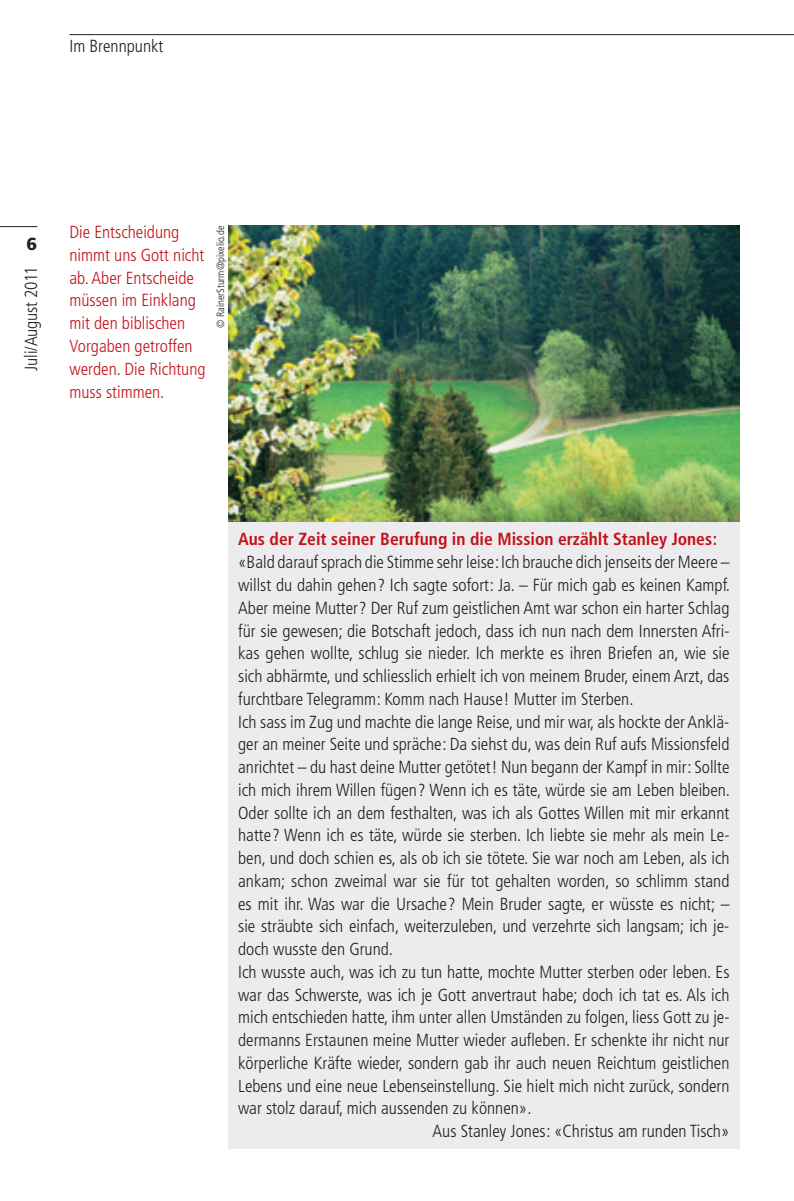
<style>
.page{position:relative;width:794px;height:1201px;background:#fff}
.page>*{position:absolute;margin:0;border:0;box-sizing:border-box;transform-origin:0 0}
.t1{font:300 condensed 17.5px "Frutiger LT";color:#231f20}
.t2{font:300 condensed 17.5px/22.8px "Frutiger LT";color:#c4121a}
.t3{font:700 condensed 17.5px "Frutiger LT";color:#c4121a}
.t4{font:900 17.5px "Frutiger LT";color:#231f20}
.t5{font:300 condensed 10.5px "Frutiger LT";color:#231f20}
</style>
<div class="page">
<hr style="left:69px;top:34px;width:725px;height:1px;background:#231f20">
<hr style="left:0;top:226px;width:37px;height:1px;background:#231f20">
<img style="left:228px;top:226px;width:511px;height:296px">
<div style="left:228px;top:522px;width:511px;height:626px;background:#ececee"></div>
<p class="t1" style="left:69px;top:36px;width:95px">Im Brennpunkt</p>
<p class="t4" style="left:26px;top:233px;width:12px">6</p>
<p class="t1" style="left:21px;top:371px;width:106px;rotate:-90deg">Juli/August 2011</p>
<p class="t2" style="left:69px;top:221px;width:138px">Die Entscheidung nimmt uns Gott nicht ab. Aber Entscheide müssen im Einklang mit den biblischen<br>Vorgaben getroffen werden. Die Richtung muss stimmen.</p>
<p class="t5" style="left:215px;top:328px;width:104px;rotate:-90deg">© RainerSturm@pixelio.de</p>
<p class="t3" style="left:238px;top:529px;width:481px">Aus der Zeit seiner Berufung in die Mission erzählt Stanley Jones:</p>
<p class="t1" style="left:238px;top:552px;width:493px">«Bald darauf sprach die Stimme sehr leise: Ich brauche dich jenseits der Meere –</p>
<p class="t1" style="left:238px;top:575px;width:493px">willst du dahin gehen? Ich sagte sofort: Ja. – Für mich gab es keinen Kampf.</p>
<p class="t1" style="left:238px;top:598px;width:493px">Aber meine Mutter? Der Ruf zum geistlichen Amt war schon ein harter Schlag</p>
<p class="t1" style="left:238px;top:620px;width:493px">für sie gewesen; die Botschaft jedoch, dass ich nun nach dem Innersten Afri-</p>
<p class="t1" style="left:238px;top:643px;width:493px">kas gehen wollte, schlug sie nieder. Ich merkte es ihren Briefen an, wie sie</p>
<p class="t1" style="left:238px;top:666px;width:493px">sich abhärmte, und schliesslich erhielt ich von meinem Bruder, einem Arzt, das</p>
<p class="t1" style="left:238px;top:689px;width:397px">furchtbare Telegramm: Komm nach Hause! Mutter im Sterben.</p>
<p class="t1" style="left:238px;top:711px;width:493px">Ich sass im Zug und machte die lange Reise, und mir war, als hockte der Anklä-</p>
<p class="t1" style="left:238px;top:734px;width:493px">ger an meiner Seite und spräche: Da siehst du, was dein Ruf aufs Missionsfeld</p>
<p class="t1" style="left:238px;top:757px;width:493px">anrichtet – du hast deine Mutter getötet! Nun begann der Kampf in mir: Sollte</p>
<p class="t1" style="left:238px;top:780px;width:493px">ich mich ihrem Willen fügen? Wenn ich es täte, würde sie am Leben bleiben.</p>
<p class="t1" style="left:238px;top:802px;width:492px">Oder sollte ich an dem festhalten, was ich als Gottes Willen mit mir erkannt</p>
<p class="t1" style="left:238px;top:825px;width:493px">hatte? Wenn ich es täte, würde sie sterben. Ich liebte sie mehr als mein Le-</p>
<p class="t1" style="left:238px;top:848px;width:493px">ben, und doch schien es, als ob ich sie tötete. Sie war noch am Leben, als ich</p>
<p class="t1" style="left:238px;top:871px;width:493px">ankam; schon zweimal war sie für tot gehalten worden, so schlimm stand</p>
<p class="t1" style="left:238px;top:893px;width:493px">es mit ihr. Was war die Ursache? Mein Bruder sagte, er wüsste es nicht; –</p>
<p class="t1" style="left:238px;top:916px;width:493px">sie sträubte sich einfach, weiterzuleben, und verzehrte sich langsam; ich je-</p>
<p class="t1" style="left:238px;top:939px;width:156px">doch wusste den Grund.</p>
<p class="t1" style="left:238px;top:962px;width:493px">Ich wusste auch, was ich zu tun hatte, mochte Mutter sterben oder leben. Es</p>
<p class="t1" style="left:238px;top:984px;width:493px">war das Schwerste, was ich je Gott anvertraut habe; doch ich tat es. Als ich</p>
<p class="t1" style="left:238px;top:1007px;width:493px">mich entschieden hatte, ihm unter allen Umständen zu folgen, liess Gott zu je-</p>
<p class="t1" style="left:238px;top:1030px;width:493px">dermanns Erstaunen meine Mutter wieder aufleben. Er schenkte ihr nicht nur</p>
<p class="t1" style="left:238px;top:1053px;width:493px">körperliche Kräfte wieder, sondern gab ihr auch neuen Reichtum geistlichen</p>
<p class="t1" style="left:238px;top:1075px;width:493px">Lebens und eine neue Lebenseinstellung. Sie hielt mich nicht zurück, sondern</p>
<p class="t1" style="left:238px;top:1098px;width:295px">war stolz darauf, mich aussenden zu können».</p>
<p class="t1" style="left:432px;top:1121px;width:298px">Aus Stanley Jones: «Christus am runden Tisch»</p>
</div>
